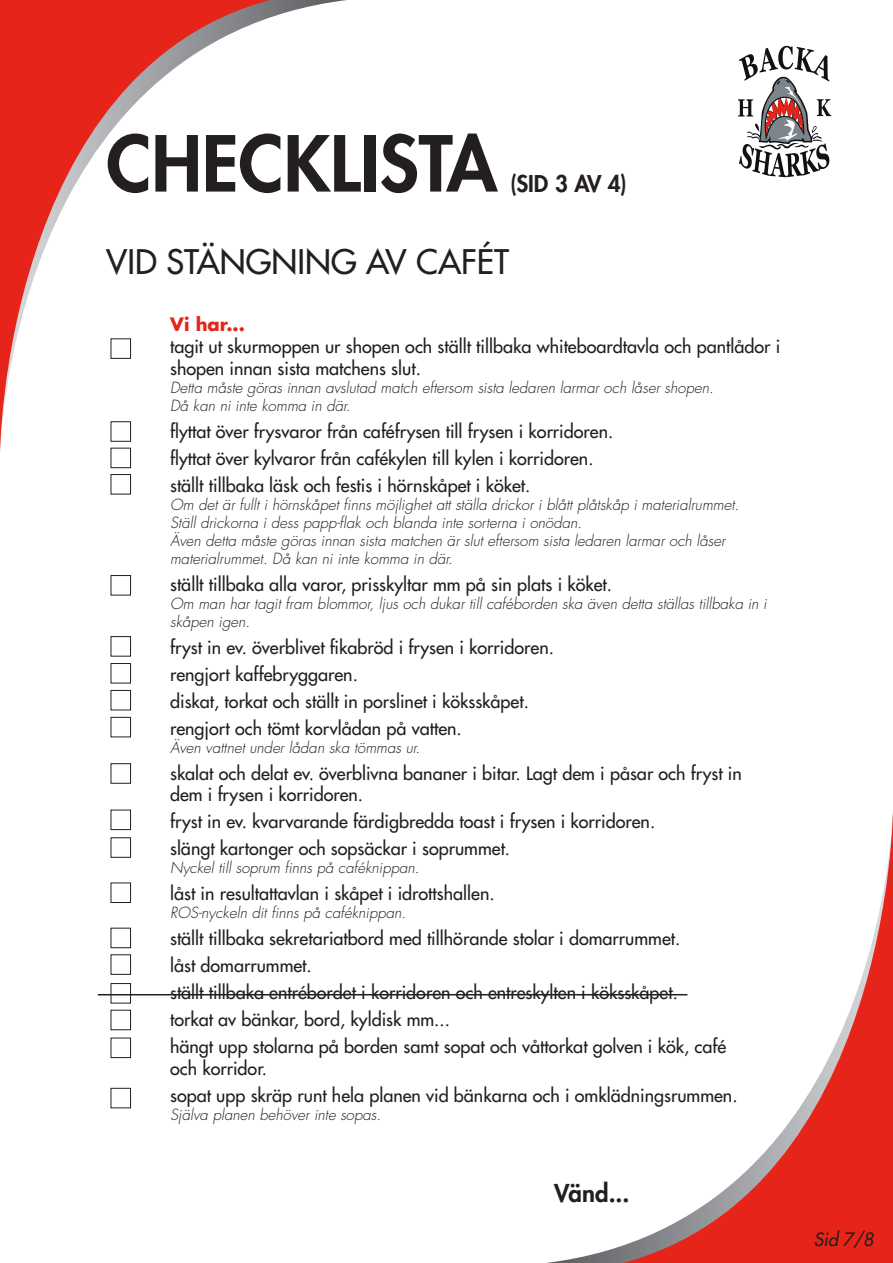
<style>
.page{position:relative;width:893px;height:1263px;background:#fff}
.page>*{position:absolute;margin:0;border:0;box-sizing:border-box;transform-origin:0 0}
.t1{font:800 75px "Futura Std";color:#231f20}
.t2{font:500 33px "Futura Std";color:#231f20}
.t3{font:800 24px "Futura Std";color:#231f20}
.t4{font:800 22.5px "Futura Std";color:#231f20}
.t5{font:500 18px/21.6px "Futura Std";color:#231f20}
.t6{font:700 18px "Futura Std";color:#e72419}
.t7{font:italic 500 18px "Futura Std";color:#231f20}
.t8{font:italic 300 15px/18px "Futura Std";color:#231f20}
</style>
<div class="page">
<svg style="left:0;top:0;width:347px;height:454px"></svg>
<svg style="left:546px;top:812px;width:347px;height:451px"></svg>
<svg style="left:738px;top:45px;width:94px;height:133px"></svg>
<div style="left:111px;top:339px;width:20px;height:19px;background:#fff"></div>
<div style="left:111px;top:338px;width:20px;height:21px;border:1px solid #231f20"></div>
<div style="left:111px;top:717px;width:20px;height:20px;border:1px solid #231f20"></div>
<div style="left:111px;top:810px;width:20px;height:20px;border:1px solid #231f20"></div>
<div style="left:111px;top:663px;width:20px;height:20px;border:1px solid #231f20"></div>
<div style="left:111px;top:983px;width:20px;height:20px;border:1px solid #231f20"></div>
<div style="left:111px;top:928px;width:20px;height:20px;border:1px solid #231f20"></div>
<div style="left:111px;top:575px;width:20px;height:20px;border:1px solid #231f20"></div>
<div style="left:111px;top:1037px;width:20px;height:21px;border:1px solid #231f20"></div>
<div style="left:111px;top:837px;width:20px;height:21px;border:1px solid #231f20"></div>
<div style="left:111px;top:636px;width:20px;height:21px;border:1px solid #231f20"></div>
<div style="left:111px;top:882px;width:20px;height:21px;border:1px solid #231f20"></div>
<div style="left:111px;top:474px;width:20px;height:20px;border:1px solid #231f20"></div>
<div style="left:111px;top:763px;width:20px;height:21px;border:1px solid #231f20"></div>
<div style="left:111px;top:1088px;width:20px;height:20px;border:1px solid #231f20"></div>
<div style="left:111px;top:422px;width:20px;height:19px;background:#fff"></div>
<div style="left:111px;top:421px;width:20px;height:21px;border:1px solid #231f20"></div>
<div style="left:111px;top:448px;width:20px;height:20px;background:#fff"></div>
<div style="left:111px;top:448px;width:20px;height:20px;border:1px solid #231f20"></div>
<div style="left:111px;top:690px;width:20px;height:20px;border:1px solid #231f20"></div>
<div style="left:111px;top:1010px;width:20px;height:20px;border:1px solid #231f20"></div>
<div style="left:111px;top:954px;width:20px;height:21px;border:1px solid #231f20"></div>
<hr style="left:98px;top:994px;width:589px;height:1px;background:#231f20">
<p class="t1" style="left:106px;top:116px;width:392px">CHECKLISTA</p>
<p class="t4" style="left:510px;top:169px;width:118px">(SID 3 AV 4)</p>
<p class="t2" style="left:106px;top:241px;width:404px">VID STÄNGNING AV CAFÉT</p>
<p class="t6" style="left:170px;top:313px;width:76px">Vi har...</p>
<p class="t5" style="left:170px;top:336px;width:612px">tagit ut skurmoppen ur shopen och ställt tillbaka whiteboardtavla och pantlådor i shopen innan sista matchens slut.</p>
<p class="t8" style="left:170px;top:379px;width:545px">Detta måste göras innan avslutad match eftersom sista ledaren larmar och låser shopen.</p>
<p class="t8" style="left:170px;top:397px;width:182px">Då kan ni inte komma in där.</p>
<p class="t5" style="left:170px;top:420px;width:445px">flyttat över frysvaror från caféfrysen till frysen i korridoren.</p>
<p class="t5" style="left:170px;top:447px;width:425px">flyttat över kylvaror från cafékylen till kylen i korridoren.</p>
<p class="t5" style="left:170px;top:474px;width:362px">ställt tillbaka läsk och festis i hörnskåpet i köket.</p>
<p class="t8" style="left:170px;top:496px;width:571px">Om det är fullt i hörnskåpet finns möjlighet att ställa drickor i blått plåtskåp i materialrummet.</p>
<p class="t8" style="left:170px;top:514px;width:414px">Ställ drickorna i dess papp-flak och blanda inte sorterna i onödan.</p>
<p class="t8" style="left:170px;top:532px;width:557px">Även detta måste göras innan sista matchen är slut eftersom sista ledaren larmar och låser materialrummet. Då kan ni inte komma in där.</p>
<p class="t5" style="left:170px;top:573px;width:443px">ställt tillbaka alla varor, prisskyltar mm på sin plats i köket.</p>
<p class="t8" style="left:170px;top:595px;width:598px">Om man har tagit fram blommor, ljus och dukar till caféborden ska även detta ställas tillbaka in i skåpen igen.</p>
<p class="t5" style="left:170px;top:636px;width:385px">fryst in ev. överblivet fikabröd i frysen i korridoren.</p>
<p class="t5" style="left:170px;top:663px;width:189px">rengjort kaffebryggaren.</p>
<p class="t5" style="left:170px;top:690px;width:360px">diskat, torkat och ställt in porslinet i köksskåpet.</p>
<p class="t5" style="left:170px;top:717px;width:293px">rengjort och tömt korvlådan på vatten.</p>
<p class="t8" style="left:170px;top:739px;width:252px">Även vattnet under lådan ska tömmas ur.</p>
<p class="t5" style="left:170px;top:762px;width:573px">skalat och delat ev. överblivna bananer i bitar. Lagt dem i påsar och fryst in</p>
<p class="t5" style="left:170px;top:784px;width:195px">dem i frysen i korridoren.</p>
<p class="t5" style="left:170px;top:811px;width:487px">fryst in ev. kvarvarande färdigbredda toast i frysen i korridoren.</p>
<p class="t5" style="left:170px;top:838px;width:342px">slängt kartonger och sopsäckar i soprummet.</p>
<p class="t8" style="left:170px;top:859px;width:251px">Nyckel till soprum finns på caféknippan.</p>
<p class="t5" style="left:170px;top:883px;width:326px">låst in resultattavlan i skåpet i idrottshallen.</p>
<p class="t8" style="left:170px;top:904px;width:238px">ROS-nyckeln dit finns på caféknippan.</p>
<p class="t5" style="left:170px;top:928px;width:512px">ställt tillbaka sekretariatbord med tillhörande stolar i domarrummet.</p>
<p class="t5" style="left:170px;top:955px;width:143px">låst domarrummet.</p>
<p class="t5" style="left:170px;top:982px;width:509px">ställt tillbaka entrébordet i korridoren och entreskylten i köksskåpet.</p>
<p class="t5" style="left:170px;top:1009px;width:281px">torkat av bänkar, bord, kyldisk mm...</p>
<p class="t5" style="left:170px;top:1036px;width:558px">hängt upp stolarna på borden samt sopat och våttorkat golven i kök, café</p>
<p class="t5" style="left:170px;top:1057px;width:98px">och korridor.</p>
<p class="t5" style="left:170px;top:1084px;width:569px">sopat upp skräp runt hela planen vid bänkarna och i omklädningsrummen.</p>
<p class="t8" style="left:170px;top:1106px;width:213px">Själva planen behöver inte sopas.</p>
<p class="t3" style="left:554px;top:1178px;width:77px">Vänd...</p>
<p class="t7" style="left:814px;top:1228px;width:61px">Sid 7/8</p>
</div>
